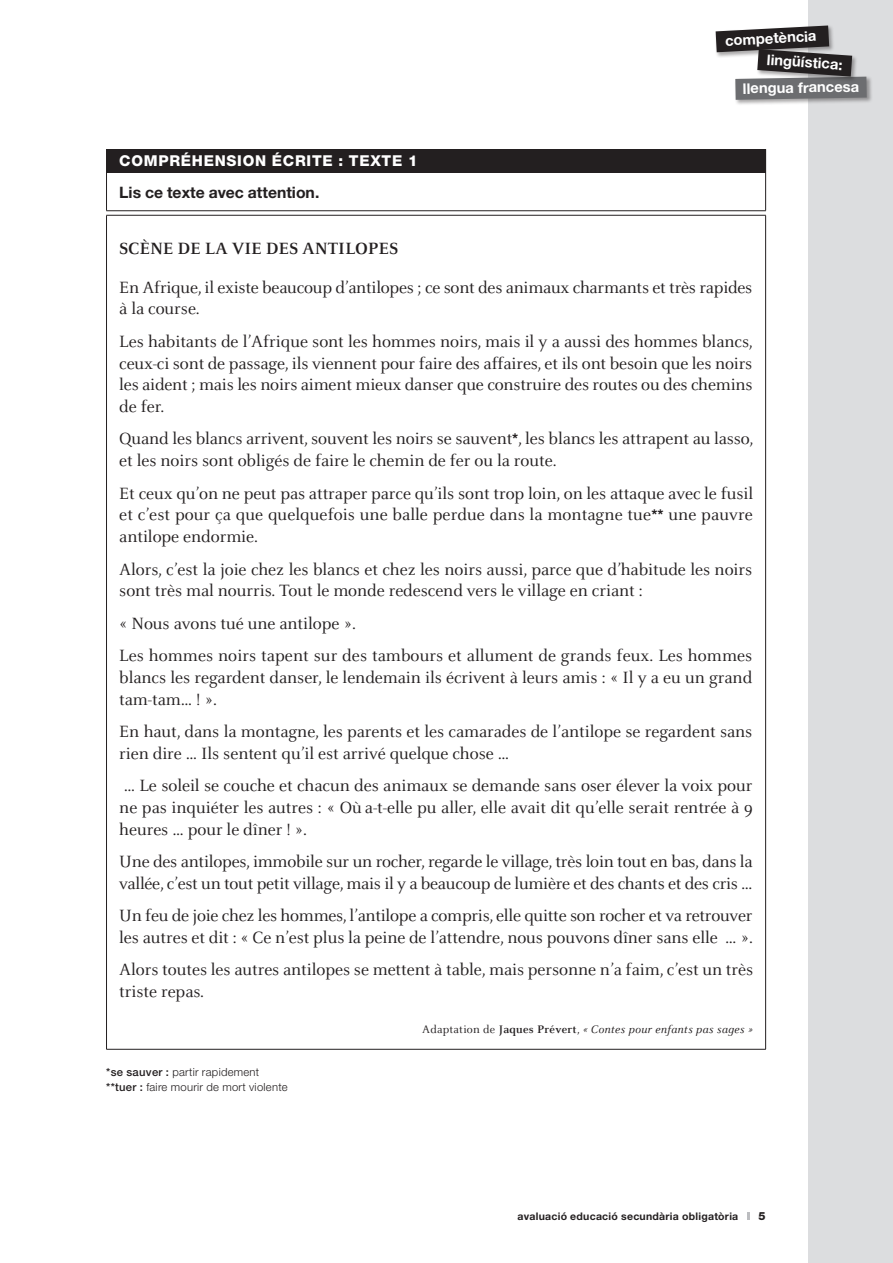
<style>
.page{position:relative;width:893px;height:1263px;background:#fff}
.page>*{position:absolute;margin:0;border:0;box-sizing:border-box;transform-origin:0 0}
.TEXTE_PER_LLEGIR_FRA{font:18px/21.8px "Celeste";letter-spacing:-.005em;color:#231f20}
.TEXTE_PER_LLEGIR_FRA-2{font:700 18px "Celeste";letter-spacing:-.005em;color:#231f20}
.ACTIVITAT_EXPLICACIÓ{font:700 15.75px "Helvetica Neue";color:#231f20}
.ACTIVITAT_TITOL_FRAN{font:800 15px "Helvetica Neue";letter-spacing:.05em;color:#fff}
.t1{font:700 14.7px "Helvetica Neue";color:#fff}
.FONT{font:italic 12px "Celeste";letter-spacing:.02em;color:#231f20}
.NOTA_PEU_DE_PÀGINA{font:300 11.25px "Helvetica Neue";letter-spacing:.025em;color:#231f20}
.t2{font:800 11.25px "Helvetica Neue";color:#231f20}
.t3{font:700 10.5px "Helvetica Neue";letter-spacing:.025em;color:#231f20}
.s1{font-family:"Helvetica Neue";font-weight:700;font-size:15px}
.s2{font-style:normal}
.s3{font-weight:700;font-style:normal}
.s4{font-weight:500}
</style>
<div class="page">
<svg style="left:747px;top:1212px;width:2px;height:8px"></svg>
<div style="left:808px;top:0;width:85px;height:1263px;background:#dcdddf"></div>
<div style="left:734px;top:75px;width:139px;height:31px;background:#231f20;opacity:.4"></div>
<div style="left:714px;top:24px;width:121px;height:34px;background:#231f20;opacity:.4"></div>
<svg style="left:716px;top:26px;width:151px;height:74px"></svg>
<div style="left:107px;top:149px;width:659px;height:23px;background:#231f20"></div>
<hr style="left:765px;top:172px;width:1px;height:39px;background:#231f20">
<hr style="left:106px;top:172px;width:1px;height:39px;background:#231f20">
<hr style="left:106px;top:210px;width:660px;height:1px;background:#231f20">
<svg style="left:106px;top:149px;width:1px;height:23px"></svg>
<hr style="left:106px;top:215px;width:660px;height:1px;background:#231f20">
<hr style="left:106px;top:215px;width:1px;height:834px;background:#231f20">
<hr style="left:765px;top:215px;width:1px;height:834px;background:#231f20">
<hr style="left:106px;top:1049px;width:660px;height:1px;background:#231f20">
<p class="t1" style="left:725px;top:31px;width:93px;rotate:-3deg">competència</p>
<p class="t1" style="left:768px;top:50px;width:77px;rotate:4deg">lingüística:</p>
<p class="ACTIVITAT_TITOL_FRAN" style="left:119px;top:152px;width:300px">COMPRÉHENSION ÉCRITE : TEXTE 1</p>
<p class="ACTIVITAT_EXPLICACIÓ" style="left:119px;top:182px;width:202px">Lis ce texte avec attention.</p>
<p class="t1" style="left:743px;top:79px;width:118px;rotate:-1deg">llengua francesa</p>
<p class="TEXTE_PER_LLEGIR_FRA-2" style="left:119px;top:239px;width:280px">SCÈNE DE LA VIE DES ANTILOPES</p>
<p class="TEXTE_PER_LLEGIR_FRA" style="left:119px;top:277px;width:634px">En Afrique, il existe beaucoup d’antilopes ; ce sont des animaux charmants et très rapides à la course.</p>
<p class="TEXTE_PER_LLEGIR_FRA" style="left:119px;top:331px;width:635px;text-align:justify">Les habitants de l’Afrique sont les hommes noirs, mais il y a aussi des hommes blancs, ceux-ci sont de passage, ils viennent pour faire des affaires, et ils ont besoin que les noirs les aident ; mais les noirs aiment mieux danser que construire des routes ou des chemins de fer.</p>
<p class="TEXTE_PER_LLEGIR_FRA" style="left:119px;top:429px;width:636px">Quand les blancs arrivent, souvent les noirs se sauvent<span class="s1">*</span>, les blancs les attrapent au lasso, et les noirs sont obligés de faire le chemin de fer ou la route.</p>
<p class="TEXTE_PER_LLEGIR_FRA" style="left:119px;top:483px;width:635px;text-align:justify">Et ceux qu’on ne peut pas attraper parce qu’ils sont trop loin, on les attaque avec le fusil et c’est pour ça que quelquefois une balle perdue dans la montagne tue<span class="s1">**</span> une pauvre antilope endormie.</p>
<p class="TEXTE_PER_LLEGIR_FRA" style="left:119px;top:559px;width:634px">Alors, c’est la joie chez les blancs et chez les noirs aussi, parce que d’habitude les noirs sont très mal nourris. Tout le monde redescend vers le village en criant :</p>
<p class="TEXTE_PER_LLEGIR_FRA" style="left:119px;top:613px;width:238px">« Nous avons tué une antilope ».</p>
<p class="TEXTE_PER_LLEGIR_FRA" style="left:119px;top:645px;width:634px;text-align:justify">Les hommes noirs tapent sur des tambours et allument de grands feux. Les hommes blancs les regardent danser, le lendemain ils écrivent à leurs amis : « Il y a eu un grand tam-tam… ! ».</p>
<p class="TEXTE_PER_LLEGIR_FRA" style="left:119px;top:721px;width:635px">En haut, dans la montagne, les parents et les camarades de l’antilope se regardent sans rien dire … Ils sentent qu’il est arrivé quelque chose …</p>
<p class="TEXTE_PER_LLEGIR_FRA" style="left:119px;top:775px;width:635px;text-align:justify">… Le soleil se couche et chacun des animaux se demande sans oser élever la voix pour ne pas inquiéter les autres : « Où a-t-elle pu aller, elle avait dit qu’elle serait rentrée à 9 heures … pour le dîner ! ».</p>
<p class="TEXTE_PER_LLEGIR_FRA" style="left:119px;top:851px;width:635px">Une des antilopes, immobile sur un rocher, regarde le village, très loin tout en bas, dans la vallée, c’est un tout petit village, mais il y a beaucoup de lumière et des chants et des cris …</p>
<p class="TEXTE_PER_LLEGIR_FRA" style="left:119px;top:905px;width:635px">Un feu de joie chez les hommes, l’antilope a compris, elle quitte son rocher et va retrouver les autres et dit : « Ce n’est plus la peine de l’attendre, nous pouvons dîner sans elle … ».</p>
<p class="TEXTE_PER_LLEGIR_FRA" style="left:119px;top:959px;width:635px">Alors toutes les autres antilopes se mettent à table, mais personne n’a faim, c’est un très triste repas.</p>
<p class="FONT" style="left:422px;top:1023px;width:332px"><span class="s2">Adaptation de</span> <span class="s3">Jaques Prévert</span><span class="s2">,</span> « Contes pour enfants pas sages »</p>
<p class="NOTA_PEU_DE_PÀGINA" style="left:106px;top:1064px;width:154px"><span class="s4">*se sauver :</span> partir rapidement</p>
<p class="NOTA_PEU_DE_PÀGINA" style="left:106px;top:1079px;width:183px"><span class="s4">**tuer :</span> faire mourir de mort violente</p>
<p class="t3" style="left:517px;top:1210px;width:222px">avaluació educació secundària obligatòria</p>
<p class="t2" style="left:758px;top:1209px;width:9px">5</p>
</div>
